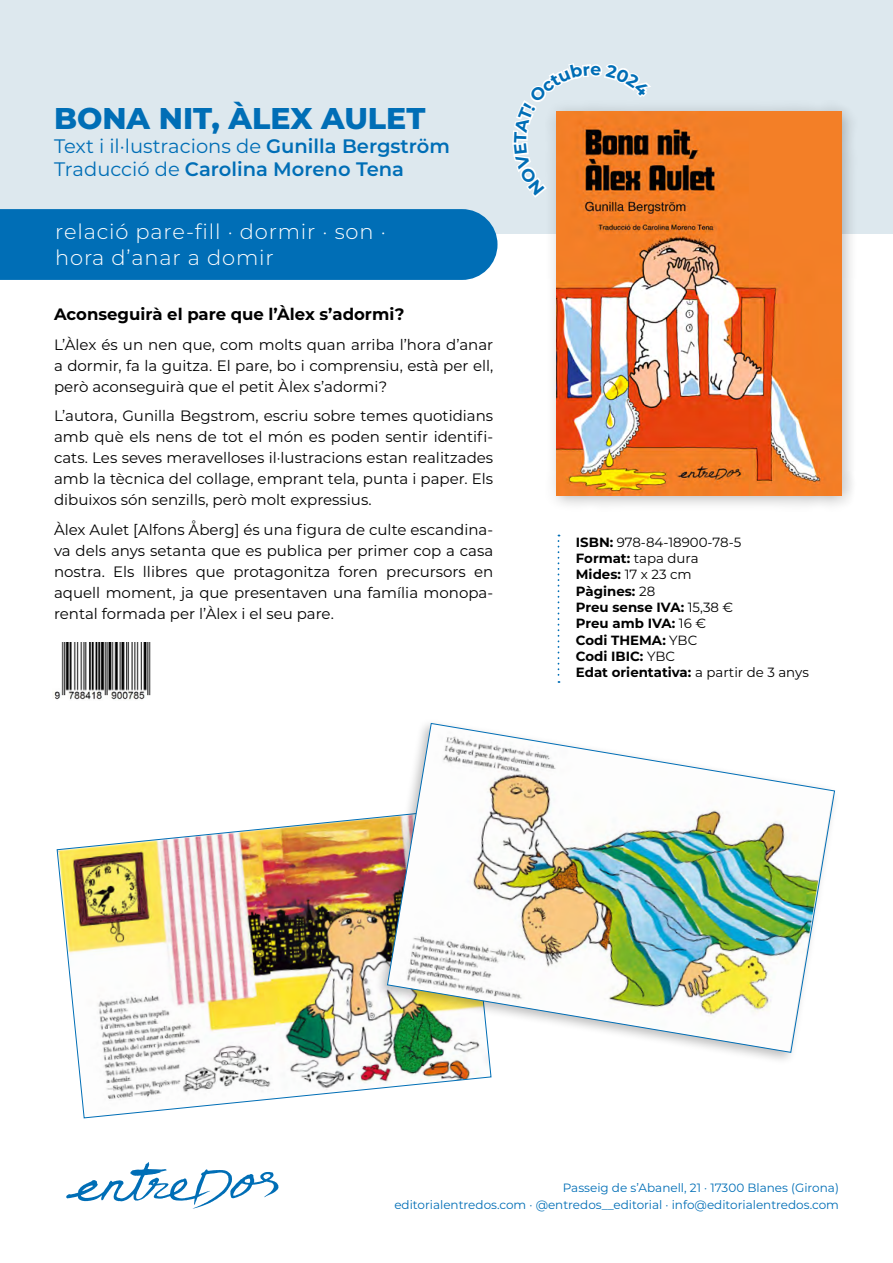
<style>
.page{position:relative;width:893px;height:1263px;background:#fff}
.page>*{position:absolute;margin:0;border:0;box-sizing:border-box;transform-origin:0 0}
.t1{font:800 30px "Montserrat";color:#006eb6}
.t2{font:100 21px/25.2px "Montserrat";letter-spacing:.04em;color:#fff}
.t3{font:600 19.5px/23.4px "Montserrat";color:#006eb6}
.t4{font:700 16.5px "Montserrat";color:#000}
.t5{font:15px/21px "Montserrat";color:#000;text-align:justify}
.t6{font:700 13.35px/16.4px "Montserrat";color:#000}
.t7{font:12px/16.5px "Montserrat";color:#006eb6;text-align:right}
.s1{font-weight:400}
</style>
<div class="page">
<div style="left:0;top:0;width:893px;height:234px;background:#dde8ee"></div>
<div style="left:0;top:209px;width:497px;height:71px;background:#006eb6"></div>
<svg style="left:66px;top:1162px;width:213px;height:47px"></svg>
<div style="left:545px;top:100px;width:313px;height:412px;background:#000;opacity:.27"></div>
<img style="left:557px;top:112px;width:284px;height:383px">
<svg style="left:558px;top:535px;width:1px;height:148px"></svg>
<img style="left:56px;top:817px;width:436px;height:302px">
<div style="left:374px;top:718px;width:466px;height:348px;background:#000;opacity:.26"></div>
<img style="left:386px;top:722px;width:450px;height:331px">
<img style="left:54px;top:642px;width:97px;height:58px">
<svg style="left:545px;top:100px;width:105px;height:96px"></svg>
<h1 class="t1" style="left:54px;top:97px;width:373px">BONA NIT, ÀLEX AULET</h1>
<h3 class="t3" style="left:54px;top:133px;width:397px"><span class="s1">Text i il·lustracions de</span> Gunilla Bergström<br><span class="s1">Traducció de</span> Carolina Moreno Tena</h3>
<h2 class="t2" style="left:55px;top:219px;width:332px">relació pare-fill · dormir · son · hora d’anar a domir</h2>
<p class="t4" style="left:54px;top:302px;width:352px">Aconseguirà el pare que l’Àlex s’adormi?</p>
<p class="t5" style="left:54px;top:333px;width:441px">L’Àlex és un nen que, com molts quan arriba l’hora d’anar a dormir, fa la guitza. El pare, bo i comprensiu, està per ell, però aconseguirà que el petit Àlex s’adormi?</p>
<p class="t5" style="left:54px;top:405px;width:441px">L’autora, Gunilla Begstrom, escriu sobre temes quotidians amb què els nens de tot el món es poden sentir identifi&shy;cats. Les seves meravelloses il·lustracions estan realitzades amb la tècnica del collage, emprant tela, punta i paper. Els dibuixos són senzills, però molt expressius.</p>
<p class="t5" style="left:54px;top:518px;width:441px">Àlex Aulet [Alfons Åberg] és una figura de culte escandina&shy;va dels anys setanta que es publica per primer cop a casa nostra. Els llibres que protagonitza foren precursors en aquell moment, ja que presentaven una família monopa&shy;rental formada per l’Àlex i el seu pare.</p>
<p class="t6" style="left:576px;top:533px;width:234px">ISBN: <span class="s1">978-84-18900-78-5<br></span>Format: <span class="s1">tapa dura<br></span>Mides: <span class="s1">17 x 23 cm<br></span>Pàgines: <span class="s1">28<br></span>Preu sense IVA: <span class="s1">15,38 €<br></span>Preu amb IVA: <span class="s1">16 €<br></span>Codi THEMA: <span class="s1">YBC<br></span>Codi IBIC: <span class="s1">YBC<br></span>Edat orientativa: <span class="s1">a partir de 3 anys</span></p>
<p class="t7" style="left:394px;top:1179px;width:446px">Passeig de s’Abanell, 21 · 17300 Blanes (Girona)<br>editorialentredos.com · @entredos__editorial · info@editorialentredos.com</p>
</div>
